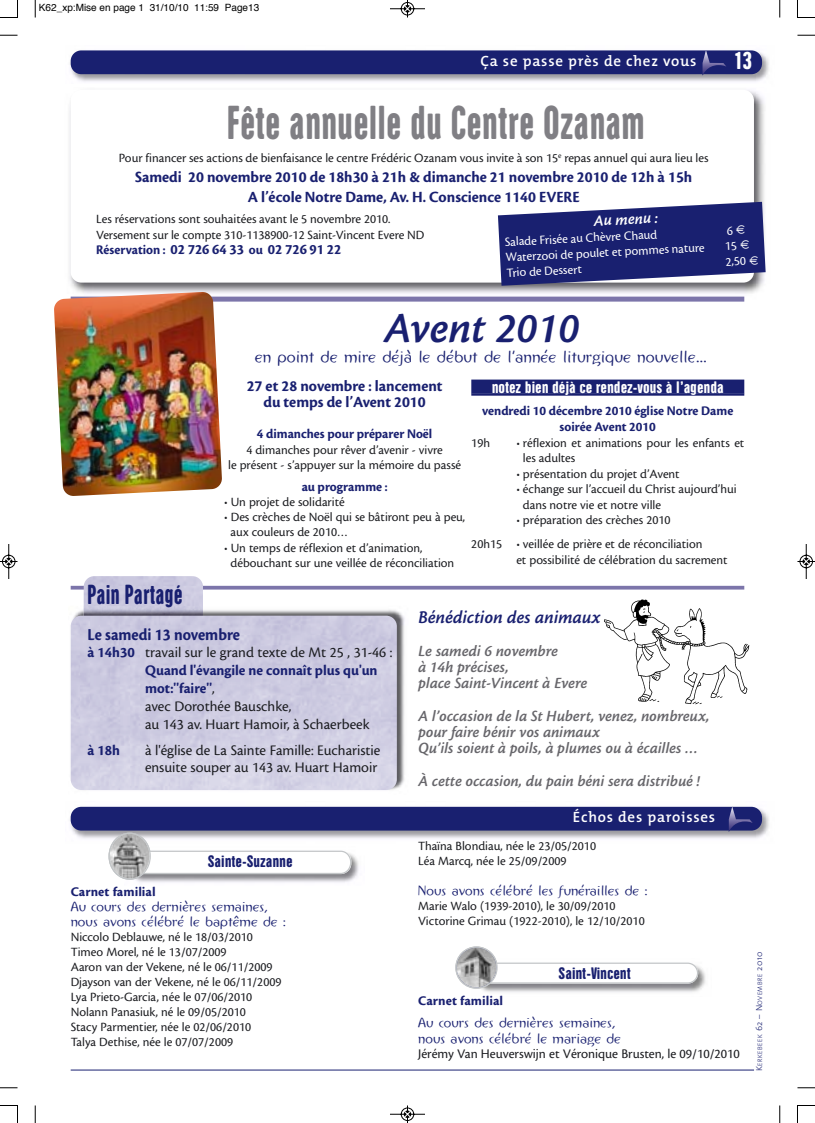
<style>
.page{position:relative;width:815px;height:1123px;background:#fff}
.page>*{position:absolute;margin:0;border:0;box-sizing:border-box;transform-origin:0 0}
.t1{font:50px "Hector Rounded";letter-spacing:.005em;color:#807f84;scale:.82 1}
.t2{font:45px "Cronos MM It 574 11";color:#192070}
.t3{font:29px "Hector Rounded";letter-spacing:.005em;color:#192070;scale:.82 1}
.t4{font:25.75px "Hector Rounded";color:#fff}
.t5{font:18.75px "Cronos MM It 574 11";color:#192070}
.t6{font:17.5px "Hector Rounded";color:#fff}
.t7{font:17.5px "Hector Rounded";color:#192070}
.t8{font:17.38px "Cronos MM 700 72";color:#192070;scale:.95 1}
.t9{font:16.25px/16.2px "Cronos MM It 574 11";color:#67666b}
.t10{font:16.25px/20px "Cronos MM 700 72";color:#192070;text-align:center}
.t11{font:16.25px "Ingriana Casual";color:#192070}
.t12{font:16.25px "Cronos MM It 574 11";color:#fff}
.t13{font:15.25px/18px "Cronos MM 408 11";color:#1b1c20}
.t14{font:15.25px/18px "Cronos MM 700 72";color:#192070}
.t15{font:600 15px "The Mix";letter-spacing:.05em;color:#fff}
.t16{font:15px "Cronos MM 700 72";color:#192070}
.t17{font:13.75px/15px "Ingriana Casual";color:#192070}
.t18{font:13.75px/16.2px "Cronos MM 700 72";color:#192070;text-align:center}
.t19{font:13.75px "Cronos MM 408 11";color:#1b1c20}
.t20{font:13.75px "Cronos MM 700 11";color:#192070}
.t21{font:13.12px/15px "Cronos MM 408 11";color:#1b1c20}
.t22{font:13.12px "Cronos MM 408 11";color:#fff}
.t23{font:10px "Helvetica";color:#000}
.t24{font:300 6.5px "The Mix";letter-spacing:.065em;color:#192070}
.s1{font-size:13.75px}
.s2{font-family:"Cronos MM 700 72";color:#192070}
.s3{font-family:"Cronos MM 408 11";color:#1b1c20}
.s4{font-size:8.75px}
</style>
<div class="page">
<img style="left:595px;top:585px;width:155px;height:120px">
<img style="left:70px;top:52px;width:699px;height:30px">
<div style="left:71px;top:50px;width:691px;height:24px;background:#192070;border-radius:11px"></div>
<svg style="left:702px;top:50px;width:24px;height:26px"></svg>
<img style="left:70px;top:806px;width:699px;height:33px">
<div style="left:71px;top:807px;width:691px;height:23px;background:#192070;border-radius:11px"></div>
<svg style="left:728px;top:806px;width:24px;height:26px"></svg>
<hr style="left:71px;top:1070px;width:683px;height:1px;background:#192070">
<img style="left:69px;top:90px;width:697px;height:209px">
<div style="left:71px;top:90px;width:683px;height:193px;background:#fff;border-radius:11px"></div>
<div style="left:471px;top:380px;width:273px;height:13px;background:#192070"></div>
<hr style="left:471px;top:393px;width:273px;height:3px;background:#192070">
<div style="left:71px;top:297px;width:673px;height:5px;background:#7c75aa"></div>
<hr style="left:71px;top:586px;width:673px;height:3px;background:#7c75aa">
<img style="left:54px;top:292px;width:168px;height:204px">
<div style="left:84px;top:576px;width:119px;height:53px;background:#cbc8df;border-radius:11px"></div>
<img style="left:70px;top:606px;width:335px;height:184px">
<img style="left:71px;top:616px;width:326px;height:174px;border-radius:11px">
<img style="left:136px;top:854px;width:223px;height:29px">
<svg style="left:108px;top:832px;width:243px;height:48px"></svg>
<img style="left:482px;top:966px;width:224px;height:26px">
<svg style="left:455px;top:946px;width:243px;height:43px"></svg>
<svg style="left:35px;top:0;width:1px;height:18px"></svg>
<svg style="left:0;top:35px;width:18px;height:1px"></svg>
<svg style="left:779px;top:0;width:1px;height:18px"></svg>
<svg style="left:797px;top:35px;width:18px;height:1px"></svg>
<svg style="left:35px;top:1105px;width:1px;height:18px"></svg>
<svg style="left:0;top:1087px;width:18px;height:1px"></svg>
<svg style="left:779px;top:1105px;width:1px;height:18px"></svg>
<svg style="left:797px;top:1087px;width:18px;height:1px"></svg>
<svg style="left:0;top:0;width:18px;height:18px"></svg>
<svg style="left:797px;top:0;width:18px;height:18px"></svg>
<svg style="left:0;top:1105px;width:18px;height:18px"></svg>
<svg style="left:797px;top:1105px;width:18px;height:18px"></svg>
<svg style="left:390px;top:0;width:35px;height:18px"></svg>
<svg style="left:390px;top:1105px;width:35px;height:18px"></svg>
<svg style="left:0;top:544px;width:18px;height:35px"></svg>
<svg style="left:797px;top:544px;width:18px;height:35px"></svg>
<svg style="left:498px;top:202px;width:267px;height:84px"></svg>
<p class="t23" style="left:39px;top:4px;width:222px">K62_xp:Mise en page 1 31/10/10 11:59 Page13</p>
<p class="t15" style="left:480px;top:55px;width:218px">Ça se passe près de chez vous</p>
<h3 class="t4" style="left:734px;top:52px;width:19px">13</h3>
<h1 class="t1" style="left:227px;top:106px;width:511px">Fête annuelle du Centre Ozanam</h1>
<p class="t21" style="left:119px;top:151px;width:591px">Pour financer ses actions de bienfaisance le centre Frédéric Ozanam vous invite à son 15<sup>e</sup> repas annuel qui aura lieu les</p>
<p class="t10" style="left:135px;top:168px;width:558px">Samedi 20 novembre 2010 de 18h30 à 21h &amp; dimanche 21 novembre 2010 de 12h à 15h<br>A l’école Notre Dame, Av. H. Conscience 1140 EVERE</p>
<p class="t21" style="left:96px;top:213px;width:330px;line-height:15.5px">Les réservations sont souhaitées avant le 5 novembre 2010.<br>Versement sur le compte 310-1138900-12 Saint-Vincent Evere ND</p>
<p class="t16" style="left:96px;top:244px;width:247px"><span class="s1">Réservation :</span> 02 726 64 33 <span class="s1">ou</span> 02 726 91 22</p>
<p class="t12" style="left:593px;top:215px;width:66px;rotate:-3deg">Au menu :</p>
<p class="t22" style="left:504px;top:237px;width:154px;rotate:-3deg">Salade Frisée au Chèvre Chaud</p>
<p class="t22" style="left:505px;top:253px;width:201px;rotate:-3deg">Waterzooi de poulet et pommes nature</p>
<p class="t22" style="left:506px;top:268px;width:77px;rotate:-3deg">Trio de Dessert</p>
<p class="t22" style="left:725px;top:257px;width:22px;rotate:-3deg">2,50</p>
<h2 class="t2" style="left:384px;top:311px;width:197px">Avent 2010</h2>
<p class="t11" style="left:255px;top:351px;width:455px">en point de mire déjà le début de l’année liturgique nouvelle…</p>
<h3 class="t6" style="left:491px;top:382px;width:234px">notez bien déjà ce rendez-vous à l’agenda</h3>
<p class="t18" style="left:482px;top:403px;width:252px">vendredi 10 décembre 2010 église Notre Dame soirée Avent 2010</p>
<p class="t21" style="left:471px;top:436px;width:20px">19h</p>
<p class="t21" style="left:523px;top:436px;width:223px;line-height:15.5px;text-indent:-7px">• réflexion et animations pour les enfants et les adultes</p>
<p class="t21" style="left:516px;top:467px;width:165px">• présentation du projet d’Avent</p>
<p class="t21" style="left:523px;top:482px;width:215px;line-height:15.5px;text-indent:-7px">• échange sur l’accueil du Christ aujourd’hui dans notre vie et notre ville</p>
<p class="t21" style="left:471px;top:509px;width:233px;line-height:24.2px;text-indent:45px">• préparation des crèches 2010<br>20h15 • veillée de prière et de réconciliation</p>
<p class="t21" style="left:516px;top:553px;width:213px">et possibilité de célébration du sacrement</p>
<p class="t10" style="left:247px;top:379px;width:197px;line-height:16.2px">27 et 28 novembre : lancement du temps de l’Avent 2010</p>
<p class="t18" style="left:257px;top:427px;width:177px">4 dimanches pour préparer Noël</p>
<p class="t21" style="left:228px;top:443px;width:234px;line-height:15.5px;text-align:center">4 dimanches pour rêver d’avenir - vivre<br>le présent - s’appuyer sur la mémoire du passé</p>
<p class="t18" style="left:301px;top:479px;width:87px">au programme :</p>
<p class="t21" style="left:224px;top:496px;width:122px">• Un projet de solidarité</p>
<p class="t21" style="left:231px;top:511px;width:236px;text-indent:-7px">• Des crèches de Noël qui se bâtiront peu à peu, aux couleurs de 2010…</p>
<p class="t21" style="left:231px;top:541px;width:225px;line-height:15.5px;text-indent:-7px">• Un temps de réflexion et d’animation, débouchant sur une veillée de réconciliation</p>
<h3 class="t3" style="left:88px;top:584px;width:117px">Pain Partagé</h3>
<h3 class="t8" style="left:88px;top:628px;width:162px">Le samedi 13 novembre</h3>
<p class="t13" style="left:88px;top:645px;width:306px"><span class="s2">à 14h30</span> travail sur le grand texte de Mt 25 , 31-46 :</p>
<p class="t14" style="left:145px;top:663px;width:234px">Quand l'évangile ne connaît plus qu'un mot:"faire"<span class="s3">,</span></p>
<p class="t13" style="left:145px;top:699px;width:226px">avec Dorothée Bauschke,<br>au 143 av. Huart Hamoir, à Schaerbeek</p>
<p class="t14" style="left:88px;top:742px;width:34px">à 18h</p>
<p class="t13" style="left:145px;top:742px;width:237px">à l'église de La Sainte Famille: Eucharistie ensuite souper au 143 av. Huart Hamoir</p>
<h3 class="t7" style="left:208px;top:855px;width:86px">Sainte-Suzanne</h3>
<p class="t20" style="left:71px;top:887px;width:86px">Carnet familial</p>
<p class="t17" style="left:71px;top:900px;width:217px">Au cours des dernières semaines, nous avons célébré le baptême de :</p>
<p class="t21" style="left:71px;top:930px;width:212px">Niccolo Deblauwe, né le 18/03/2010<br>Timeo Morel, né le 13/07/2009<br>Aaron van der Vekene, né le 06/11/2009<br>Djayson van der Vekene, né le 06/11/2009<br>Lya Prieto-Garcia, née le 07/06/2010<br>Nolann Panasiuk, né le 09/05/2010<br>Stacy Parmentier, née le 02/06/2010<br>Talya Dethise, née le 07/07/2009</p>
<h3 class="t5" style="left:418px;top:611px;width:184px">Bénédiction des animaux</h3>
<p class="t9" style="left:418px;top:644px;width:171px">Le samedi 6 novembre<br>à 14h précises,<br>place Saint-Vincent à Evere</p>
<p class="t9" style="left:418px;top:709px;width:293px">A l’occasion de la St Hubert, venez, nombreux, pour faire bénir vos animaux<br>Qu’ils soient à poils, à plumes ou à écailles …</p>
<p class="t9" style="left:418px;top:774px;width:283px">À cette occasion, du pain béni sera distribué !</p>
<p class="t15" style="left:573px;top:811px;width:144px">Échos des paroisses</p>
<p class="t21" style="left:418px;top:840px;width:179px">Thaïna Blondiau, née le 23/05/2010<br>Léa Marcq, née le 25/09/2009</p>
<p class="t17" style="left:418px;top:885px;width:231px">Nous avons célébré les funérailles de :</p>
<p class="t21" style="left:418px;top:900px;width:228px">Marie Walo (1939-2010), le 30/09/2010<br>Victorine Grimau (1922-2010), le 12/10/2010</p>
<h3 class="t7" style="left:558px;top:967px;width:74px">Saint-Vincent</h3>
<p class="t20" style="left:418px;top:996px;width:86px">Carnet familial</p>
<p class="t17" style="left:418px;top:1016px;width:204px;line-height:16.2px">Au cours des dernières semaines, nous avons célébré le mariage de</p>
<p class="t19" style="left:418px;top:1049px;width:323px">Jérémy Van Heuverswijn et Véronique Brusten, le 09/10/2010</p>
<p class="t24" style="left:757px;top:1071px;width:121px;rotate:-90deg"><span class="s4">K</span>ERKEBEEK <span class="s4">62 – N</span>OVEMBRE <span class="s4">2010</span></p>
</div>
